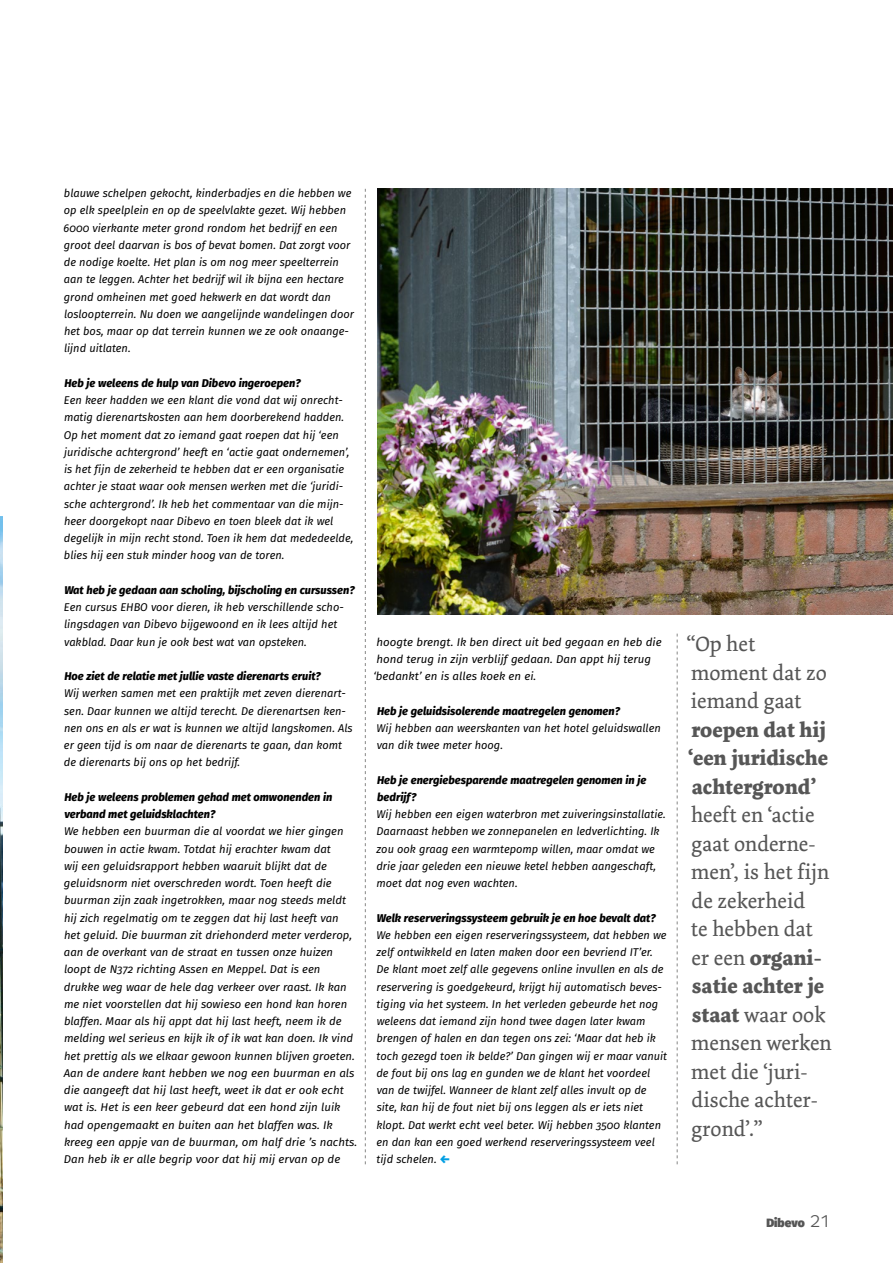
<style>
.page{position:relative;width:893px;height:1263px;background:#fff}
.page>*{position:absolute;margin:0;border:0;box-sizing:border-box;transform-origin:0 0}
.streamer{font:21.75px/28.5px "Dolly Pro";color:#565656}
.t1{font:900 12px "Fira Sans";color:#565656}
.platte_tekst{font:italic 11.25px/17.2px "Fira Sans";color:#000}
.platte_tekst-2{font:italic 800 11.25px/17.2px "Fira Sans";color:#000}
.s1{font-weight:900;font-style:normal;color:#009ee3}
.s2{font-weight:700}
.s3{font-weight:300;font-size:21px}
</style>
<div class="page">
<img style="left:377px;top:189px;width:516px;height:425px">
<img style="left:0;top:517px;width:2px;height:746px">
<svg style="left:677px;top:634px;width:1px;height:530px"></svg>
<svg style="left:365px;top:189px;width:1px;height:975px"></svg>
<p class="platte_tekst" style="left:64px;top:184px;width:292px">blauwe schelpen gekocht, kinderbadjes en die hebben we op elk speelplein en op de speelvlakte gezet. Wij hebben 6000 vierkante meter grond rondom het bedrijf en een groot deel daarvan is bos of bevat bomen. Dat zorgt voor de nodige koelte. Het plan is om nog meer speelterrein aan te leggen. Achter het bedrijf wil ik bijna een hectare grond omheinen met goed hekwerk en dat wordt dan losloopterrein. Nu doen we aangelijnde wandelingen door het bos, maar op dat terrein kunnen we ze ook onaange&shy;lijnd uitlaten.</p>
<p class="platte_tekst-2" style="left:64px;top:373px;width:238px">Heb je weleens de hulp van Dibevo ingeroepen?</p>
<p class="platte_tekst" style="left:64px;top:391px;width:291px">Een keer hadden we een klant die vond dat wij onrecht&shy;matig dierenartskosten aan hem doorberekend hadden.<br>Op het moment dat zo iemand gaat roepen dat hij ‘een juridische achtergrond’ heeft en ‘actie gaat ondernemen’, is het fijn de zekerheid te hebben dat er een organisatie achter je staat waar ook mensen werken met die ‘juridi&shy;sche achtergrond’. Ik heb het commentaar van die mijn&shy;heer doorgekopt naar Dibevo en toen bleek dat ik wel degelijk in mijn recht stond. Toen ik hem dat mededeelde, blies hij een stuk minder hoog van de toren.</p>
<p class="platte_tekst-2" style="left:64px;top:580px;width:292px">Wat heb je gedaan aan scholing, bijscholing en cursussen?</p>
<p class="platte_tekst" style="left:64px;top:598px;width:281px">Een cursus EHBO voor dieren, ik heb verschillende scho&shy;lingsdagen van Dibevo bijgewoond en ik lees altijd het vakblad. Daar kun je ook best wat van opsteken.</p>
<p class="platte_tekst-2" style="left:64px;top:667px;width:258px">Hoe ziet de relatie met jullie vaste dierenarts eruit?</p>
<p class="platte_tekst" style="left:64px;top:684px;width:290px">Wij werken samen met een praktijk met zeven dierenart&shy;sen. Daar kunnen we altijd terecht. De dierenartsen ken&shy;nen ons en als er wat is kunnen we altijd langskomen. Als er geen tijd is om naar de dierenarts te gaan, dan komt de dierenarts bij ons op het bedrijf.</p>
<p class="platte_tekst-2" style="left:64px;top:787px;width:269px">Heb je weleens problemen gehad met omwonenden in verband met geluidsklachten?</p>
<p class="platte_tekst" style="left:64px;top:822px;width:292px">We hebben een buurman die al voordat we hier gingen bouwen in actie kwam. Totdat hij erachter kwam dat<br>wij een geluidsrapport hebben waaruit blijkt dat de geluidsnorm niet overschreden wordt. Toen heeft die buurman zijn zaak ingetrokken, maar nog steeds meldt hij zich regelmatig om te zeggen dat hij last heeft van het geluid. Die buurman zit driehonderd meter verderop, aan de overkant van de straat en tussen onze huizen loopt de N372 richting Assen en Meppel. Dat is een drukke weg waar de hele dag verkeer over raast. Ik kan me niet voorstellen dat hij sowieso een hond kan horen blaffen. Maar als hij appt dat hij last heeft, neem ik de melding wel serieus en kijk ik of ik wat kan doen. Ik vind het prettig als we elkaar gewoon kunnen blijven groeten.</p>
<p class="platte_tekst" style="left:64px;top:1064px;width:295px">Aan de andere kant hebben we nog een buurman en als die aangeeft dat hij last heeft, weet ik dat er ook echt wat is. Het is een keer gebeurd dat een hond zijn luik had opengemaakt en buiten aan het blaffen was. Ik kreeg een appje van de buurman, om half drie ’s nachts.<br>Dan heb ik er alle begrip voor dat hij mij ervan op de</p>
<p class="platte_tekst" style="left:373px;top:633px;width:290px">hoogte brengt. Ik ben direct uit bed gegaan en heb die hond terug in zijn verblijf gedaan. Dan appt hij terug ‘bedankt’ en is alles koek en ei.</p>
<p class="platte_tekst-2" style="left:377px;top:701px;width:245px">Heb je geluidsisolerende maatregelen genomen?</p>
<p class="platte_tekst" style="left:377px;top:719px;width:286px">Wij hebben aan weerskanten van het hotel geluidswallen van dik twee meter hoog.</p>
<p class="platte_tekst-2" style="left:377px;top:770px;width:271px">Heb je energiebesparende maatregelen genomen in je bedrijf?</p>
<p class="platte_tekst" style="left:376px;top:805px;width:291px">Wij hebben een eigen waterbron met zuiveringsinstallatie.<br>Daarnaast hebben we zonnepanelen en ledverlichting. Ik zou ook graag een warmtepomp willen, maar omdat we drie jaar geleden een nieuwe ketel hebben aangeschaft, moet dat nog even wachten.</p>
<p class="platte_tekst-2" style="left:377px;top:908px;width:280px">Welk reserveringssysteem gebruik je en hoe bevalt dat?</p>
<p class="platte_tekst" style="left:376px;top:926px;width:292px">We hebben een eigen reserveringssysteem, dat hebben we zelf ontwikkeld en laten maken door een bevriend IT’er.<br>De klant moet zelf alle gegevens online invullen en als de reservering is goedgekeurd, krijgt hij automatisch beves&shy;tiging via het systeem. In het verleden gebeurde het nog weleens dat iemand zijn hond twee dagen later kwam brengen of halen en dan tegen ons zei: ‘Maar dat heb ik toch gezegd toen ik belde?’ Dan gingen wij er maar vanuit de fout bij ons lag en gunden we de klant het voordeel van de twijfel. Wanneer de klant zelf alles invult op de site, kan hij de fout niet bij ons leggen als er iets niet klopt. Dat werkt echt veel beter. Wij hebben 3500 klanten en dan kan een goed werkend reserveringssysteem veel tijd schelen. <span class="s1">←</span></p>
<p class="streamer" style="left:687px;top:630px;width:146px">“Op het moment dat zo iemand gaat <span class="s2">roepen dat hij ‘een juridische achtergrond’ </span>heeft en ‘actie gaat onderne&shy;men’, is het fijn de zekerheid<br>te hebben dat er een <span class="s2">organi&shy;satie achter je staat</span> waar ook mensen werken met die ‘juri&shy;dische achter&shy;grond’.”</p>
<p class="t1" style="left:766px;top:1212px;width:64px">Dibevo <span class="s3">21</span></p>
</div>
